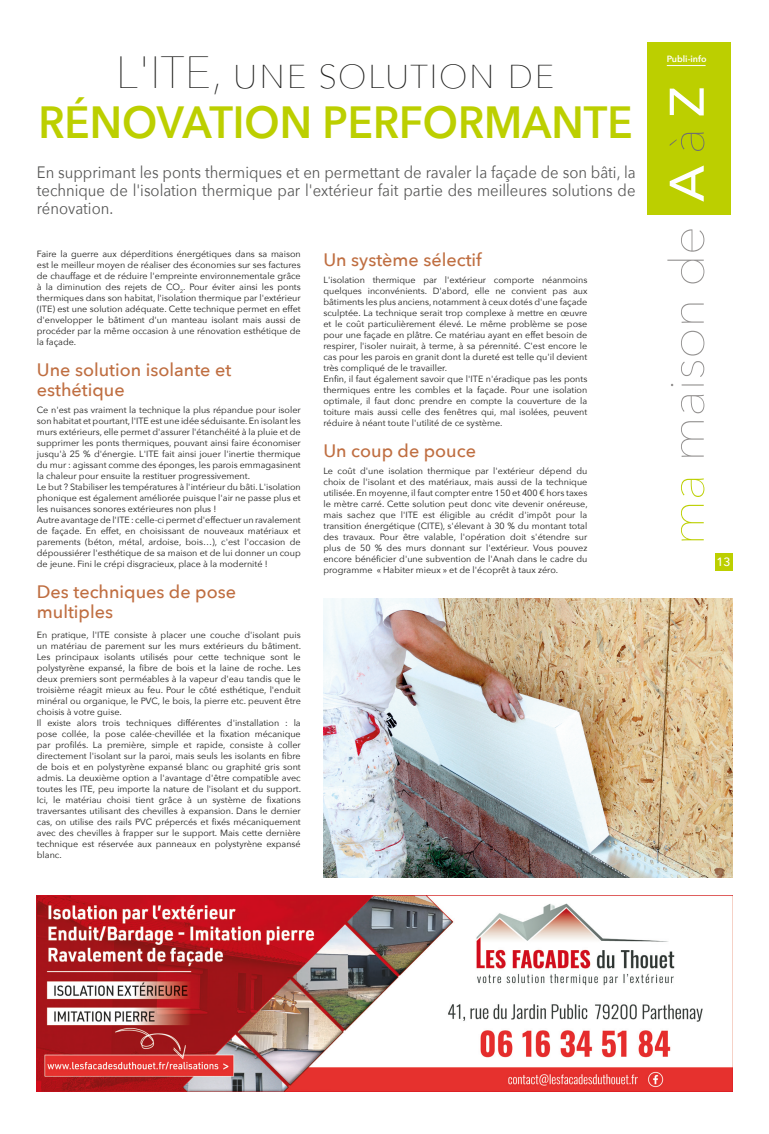
<style>
.page{position:relative;width:769px;height:1134px;background:#fff}
.page>*{position:absolute;margin:0;border:0;box-sizing:border-box;transform-origin:0 0}
.t1{font:200 48px "Avenir Next";letter-spacing:-.01em;color:#939190;scale:1.07 1}
.t2{font:600 45px "Avenir Next";color:#bccf00;scale:.92 1}
.t3{font:200 45px "Avenir Next";color:#1d1d1b}
.t4{font:500 18px/20px "Avenir Next";color:#bf6e41}
.t5{font:16.5px/18px "Avenir Next";color:#575756;text-align:justify;scale:.9 1}
.t6{font:500 12px "Avenir Next";color:#fff}
.t7{font:9px/11px "Avenir Next";color:#1d1d1b}
.t8{font:600 9px "Avenir Next";color:#fff}
.s1{color:#bccf00}
.s2{font-weight:500;color:#fff}
.s3{color:#70706f}
</style>
<div class="page">
<div style="left:647px;top:43px;width:83px;height:172px;background:#bccf00"></div>
<div style="left:714px;top:554px;width:17px;height:17px;background:#bccf00"></div>
<img style="left:323px;top:598px;width:408px;height:279px">
<hr style="left:666px;top:65px;width:39px;height:1px;background:#fff">
<img style="left:37px;top:896px;width:694px;height:195px">
<h2 class="t3" style="left:116px;top:34px;width:440px">L'ITE, une solution de</h2>
<h2 class="t2" style="left:38px;top:83px;width:647px">RÉNOVATION PERFORMANTE</h2>
<h3 class="t5" style="left:37px;top:163px;width:666px">En supprimant les ponts thermiques et en permettant de ravaler la façade de son bâti, la technique de l'isolation thermique par l'extérieur fait partie des meilleures solutions de rénovation.</h3>
<p class="t7" style="left:37px;top:248px;width:265px;text-align:justify">Faire la guerre aux déperditions énergétiques dans sa maison est le meilleur moyen de réaliser des économies sur ses factures de chauffage et de réduire l'empreinte environnementale grâce à la diminution des rejets de CO<sub>2</sub>. Pour éviter ainsi les ponts thermiques dans son habitat, l'isolation thermique par l'extérieur (ITE) est une solution adéquate. Cette technique permet en effet d'envelopper le bâtiment d'un manteau isolant mais aussi de procéder par la même occasion à une rénovation esthétique de la façade.</p>
<h3 class="t4" style="left:37px;top:360px;width:196px">Une solution isolante et esthétique</h3>
<p class="t7" style="left:37px;top:404px;width:265px">Ce n'est pas vraiment la technique la plus répandue pour isoler son habitat et pourtant, l'ITE est une idée séduisante. En isolant les murs extérieurs, elle permet d'assurer l'étanchéité à la pluie et de supprimer les ponts thermiques, pouvant ainsi faire économiser jusqu'à 25 % d'énergie. L'ITE fait ainsi jouer l'inertie thermique du mur : agissant comme des éponges, les parois emmagasinent la chaleur pour ensuite la restituer progressivement.<br>Le but ? Stabiliser les températures à l'intérieur du bâti. L'isolation phonique est également améliorée puisque l'air ne passe plus et les nuisances sonores extérieures non plus !<br>Autre avantage de l'ITE : celle-ci permet d'effectuer un ravalement de façade. En effet, en choisissant de nouveaux matériaux et parements (béton, métal, ardoise, bois…), c'est l'occasion de dépoussiérer l'esthétique de sa maison et de lui donner un coup de jeune. Fini le crépi disgracieux, place à la modernité !</p>
<h3 class="t4" style="left:37px;top:582px;width:200px">Des techniques de pose multiples</h3>
<p class="t7" style="left:37px;top:629px;width:265px">En pratique, l'ITE consiste à placer une couche d'isolant puis un matériau de parement sur les murs extérieurs du bâtiment.<br>Les principaux isolants utilisés pour cette technique sont le polystyrène expansé, la fibre de bois et la laine de roche. Les deux premiers sont perméables à la vapeur d'eau tandis que le troisième réagit mieux au feu. Pour le côté esthétique, l'enduit minéral ou organique, le PVC, le bois, la pierre etc. peuvent être choisis à votre guise.<br>Il existe alors trois techniques différentes d'installation : la pose collée, la pose calée-chevillée et la fixation mécanique par profilés. La première, simple et rapide, consiste à coller directement l'isolant sur la paroi, mais seuls les isolants en fibre de bois et en polystyrène expansé blanc ou graphité gris sont admis. La deuxième option a l'avantage d'être compatible avec toutes les ITE, peu importe la nature de l'isolant et du support.<br>Ici, le matériau choisi tient grâce à un système de fixations traversantes utilisant des chevilles à expansion. Dans le dernier cas, on utilise des rails PVC prépercés et fixés mécaniquement avec des chevilles à frapper sur le support. Mais cette dernière technique est réservée aux panneaux en polystyrène expansé blanc.</p>
<h3 class="t4" style="left:323px;top:249px;width:160px">Un système sélectif</h3>
<p class="t7" style="left:323px;top:274px;width:265px">L'isolation thermique par l'extérieur comporte néanmoins quelques inconvénients. D'abord, elle ne convient pas aux bâtiments les plus anciens, notamment à ceux dotés d'une façade sculptée. La technique serait trop complexe à mettre en œuvre et le coût particulièrement élevé. Le même problème se pose pour une façade en plâtre. Ce matériau ayant en effet besoin de respirer, l'isoler nuirait, à terme, à sa pérennité. C'est encore le cas pour les parois en granit dont la dureté est telle qu'il devient très compliqué de le travailler.<br>Enfin, il faut également savoir que l'ITE n'éradique pas les ponts thermiques entre les combles et la façade. Pour une isolation optimale, il faut donc prendre en compte la couverture de la toiture mais aussi celle des fenêtres qui, mal isolées, peuvent réduire à néant toute l'utilité de ce système.</p>
<h3 class="t4" style="left:323px;top:440px;width:154px">Un coup de pouce</h3>
<p class="t7" style="left:323px;top:465px;width:265px;text-align:justify">Le coût d'une isolation thermique par l'extérieur dépend du choix de l'isolant et des matériaux, mais aussi de la technique utilisée. En moyenne, il faut compter entre 150 et 400 € hors taxes le mètre carré. Cette solution peut donc vite devenir onéreuse, mais sachez que l'ITE est éligible au crédit d'impôt pour la transition énergétique (CITE), s'élevant à 30 % du montant total des travaux. Pour être valable, l'opération doit s'étendre sur plus de 50 % des murs donnant sur l'extérieur. Vous pouvez encore bénéficier d'une subvention de l'Anah dans le cadre du programme « Habiter mieux » et de l'écoprêt à taux zéro.</p>
<p class="t8" style="left:666px;top:51px;width:41px">Publi-info</p>
<h1 class="t1" style="left:646px;top:546px;width:431px;rotate:-90deg"><span class="s1">ma</span> maison de <span class="s2">A</span> <span class="s3">à</span> <span class="s2">Z</span></h1>
<h3 class="t6" style="left:716px;top:551px;width:16px">13</h3>
</div>
